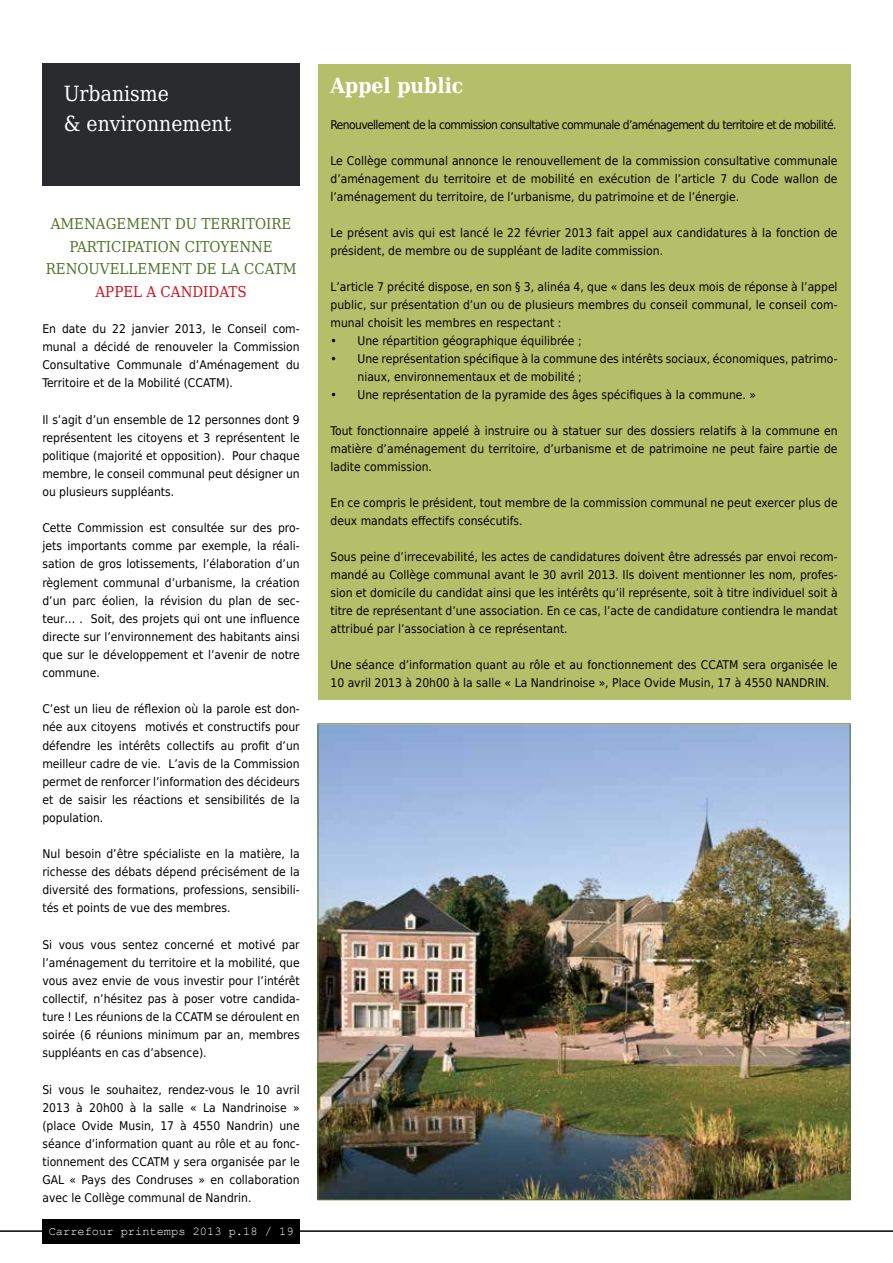
<style>
.page{position:relative;width:893px;height:1263px;background:#fff}
.page>*{position:absolute;margin:0;border:0;box-sizing:border-box;transform-origin:0 0}
.t1{font:21px/30px "DejaVu Serif Condensed";color:#fff}
.t2{font:700 21px "DejaVu Serif Condensed";color:#fff}
.t3{font:15px/22.6px "DejaVu Serif Condensed";color:#51742b;text-align:center}
.t4{font:15px "DejaVu Serif Condensed";color:#cd1222}
.t5{font:12px/18.1px "DejaVu Sans Condensed";color:#000;text-align:justify}
.t6{font:12px "DejaVu Sans Condensed";letter-spacing:-.05em;color:#000}
.t7{font:12px "Courier New";color:#fff}
</style>
<div class="page">
<div style="left:42px;top:64px;width:258px;height:122px;background:#292b2f"></div>
<div style="left:318px;top:64px;width:532px;height:636px;background:#b5bf6a"></div>
<img style="left:320px;top:725px;width:528px;height:473px">
<div style="left:42px;top:1219px;width:258px;height:25px;background:#000"></div>
<hr style="left:0;top:1230px;width:893px;height:2px;background:#000">
<h1 class="t1" style="left:64px;top:78px;width:169px">Urbanisme<br>&amp; environnement</h1>
<p class="t3" style="left:46px;top:212px;width:252px">AMENAGEMENT DU TERRITOIRE<br>PARTICIPATION CITOYENNE<br>RENOUVELLEMENT DE LA CCATM</p>
<p class="t4" style="left:96px;top:280px;width:153px">APPEL A CANDIDATS</p>
<p class="t5" style="left:42px;top:319px;width:259px">En date du 22 janvier 2013, le Conseil com&shy;munal a décidé de renouveler la Commission Consultative Communale d’Aménagement du Territoire et de la Mobilité (CCATM).</p>
<p class="t5" style="left:42px;top:410px;width:259px">Il s’agit d’un ensemble de 12 personnes dont 9 représentent les citoyens et 3 représentent le politique (majorité et opposition). Pour chaque membre, le conseil communal peut désigner un ou plusieurs suppléants.</p>
<p class="t5" style="left:42px;top:519px;width:259px">Cette Commission est consultée sur des pro&shy;jets importants comme par exemple, la réali&shy;sation de gros lotissements, l’élaboration d’un règlement communal d’urbanisme, la création d’un parc éolien, la révision du plan de sec&shy;teur… . Soit, des projets qui ont une influence directe sur l’environnement des habitants ainsi que sur le développement et l’avenir de notre commune.</p>
<p class="t5" style="left:42px;top:700px;width:259px">C’est un lieu de réflexion où la parole est don&shy;née aux citoyens motivés et constructifs pour défendre les intérêts collectifs au profit d’un meilleur cadre de vie. L’avis de la Commission permet de renforcer l’information des décideurs et de saisir les réactions et sensibilités de la population.</p>
<p class="t5" style="left:42px;top:844px;width:259px">Nul besoin d’être spécialiste en la matière, la richesse des débats dépend précisément de la diversité des formations, professions, sensibili&shy;tés et points de vue des membres.</p>
<p class="t5" style="left:42px;top:935px;width:259px">Si vous vous sentez concerné et motivé par l’aménagement du territoire et la mobilité, que vous avez envie de vous investir pour l’intérêt collectif, n’hésitez pas à poser votre candida&shy;ture ! Les réunions de la CCATM se déroulent en soirée (6 réunions minimum par an, membres suppléants en cas d’absence).</p>
<p class="t5" style="left:42px;top:1080px;width:259px">Si vous le souhaitez, rendez-vous le 10 avril 2013 à 20h00 à la salle « La Nandrinoise » (place Ovide Musin, 17 à 4550 Nandrin) une séance d’information quant au rôle et au fonc&shy;tionnement des CCATM y sera organisée par le GAL « Pays des Condruses » en collaboration avec le Collège communal de Nandrin.</p>
<p class="t7" style="left:49px;top:1224px;width:246px">Carrefour printemps 2013 p.18 / 19</p>
<h1 class="t2" style="left:330px;top:69px;width:134px">Appel public</h1>
<p class="t6" style="left:330px;top:115px;width:507px">Renouvellement de la commission consultative communale d’aménagement du territoire et de mobilité.</p>
<p class="t5" style="left:330px;top:152px;width:509px">Le Collège communal annonce le renouvellement de la commission consultative communale d’aménagement du territoire et de mobilité en exécution de l’article 7 du Code wallon de l’aménagement du territoire, de l’urbanisme, du patrimoine et de l’énergie.</p>
<p class="t5" style="left:330px;top:224px;width:509px">Le présent avis qui est lancé le 22 février 2013 fait appel aux candidatures à la fonction de président, de membre ou de suppléant de ladite commission.</p>
<p class="t5" style="left:330px;top:278px;width:509px">L’article 7 précité dispose, en son § 3, alinéa 4, que « dans les deux mois de réponse à l’appel public, sur présentation d’un ou de plusieurs membres du conseil communal, le conseil com&shy;munal choisit les membres en respectant :</p>
<p class="t5" style="left:330px;top:332px;width:253px">• Une répartition géographique équilibrée ;</p>
<p class="t5" style="left:357px;top:350px;width:482px;text-indent:-27px">• Une représentation spécifique à la commune des intérêts sociaux, économiques, patrimo&shy;niaux, environnementaux et de mobilité ;</p>
<p class="t5" style="left:330px;top:386px;width:427px">• Une représentation de la pyramide des âges spécifiques à la commune. »</p>
<p class="t5" style="left:330px;top:422px;width:509px">Tout fonctionnaire appelé à instruire ou à statuer sur des dossiers relatifs à la commune en matière d’aménagement du territoire, d’urbanisme et de patrimoine ne peut faire partie de ladite commission.</p>
<p class="t5" style="left:330px;top:494px;width:509px">En ce compris le président, tout membre de la commission communal ne peut exercer plus de deux mandats effectifs consécutifs.</p>
<p class="t5" style="left:330px;top:548px;width:509px">Sous peine d’irrecevabilité, les actes de candidatures doivent être adressés par envoi recom&shy;mandé au Collège communal avant le 30 avril 2013. Ils doivent mentionner les nom, profes&shy;sion et domicile du candidat ainsi que les intérêts qu’il représente, soit à titre individuel soit à titre de représentant d’une association. En ce cas, l’acte de candidature contiendra le mandat attribué par l’association à ce représentant.</p>
<p class="t5" style="left:330px;top:656px;width:509px">Une séance d’information quant au rôle et au fonctionnement des CCATM sera organisée le<br>10 avril 2013 à 20h00 à la salle « La Nandrinoise », Place Ovide Musin, 17 à 4550 NANDRIN.</p>
</div>
